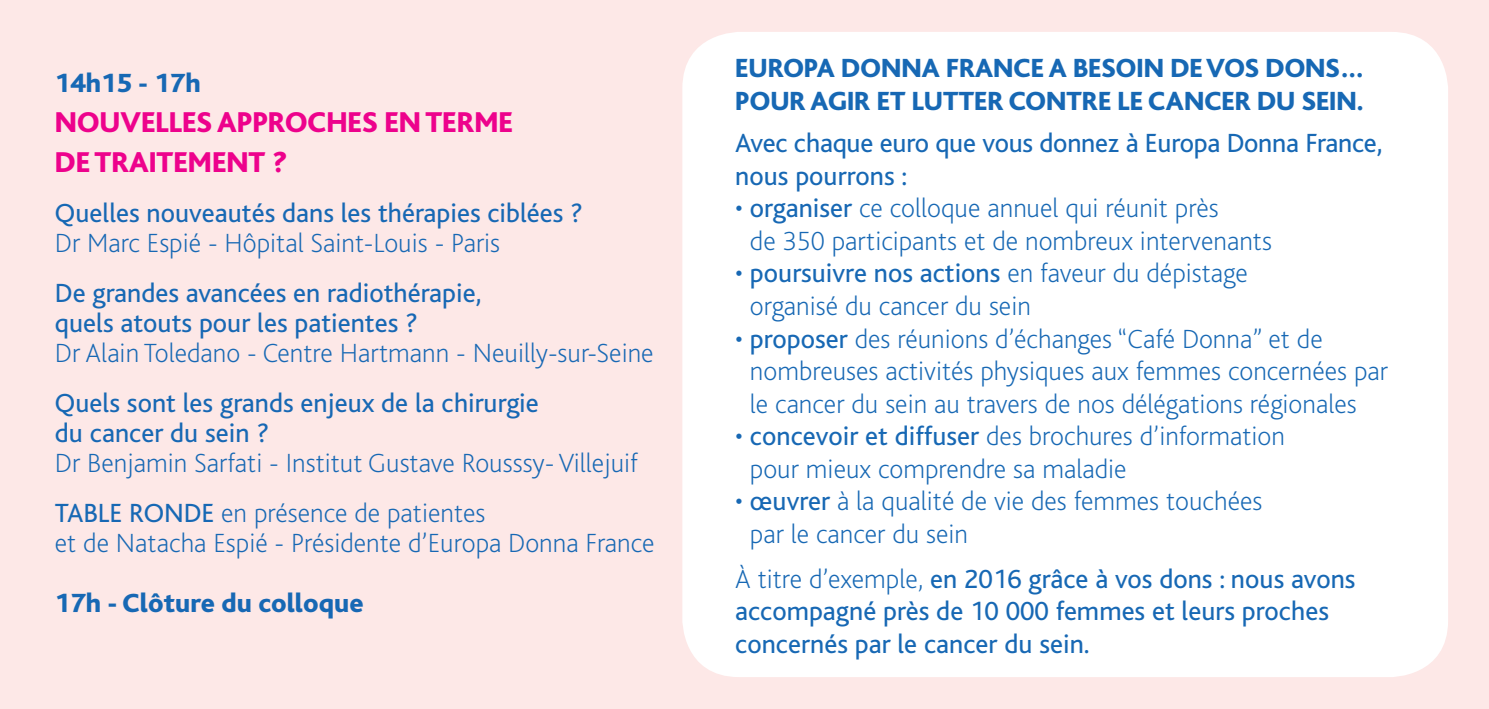
<style>
.page{position:relative;width:1489px;height:709px;background:#fff}
.page>*{position:absolute;margin:0;border:0;box-sizing:border-box;transform-origin:0 0}
.t1{font:800 30px/40px "Bliss";color:#ed028c}
.t2{font:200 27.5px/32.5px "Bliss";color:#1768b4}
.t3{font:27.5px/32.5px "Bliss";color:#1768b4}
.t4{font:800 27.5px "Bliss";color:#1768b4}
.s1{font-weight:400}
.s2{font-weight:200}
</style>
<div class="page">
<p class="t4" style="left:55px;top:69px;width:147px">14h15 - 17h</p>
<p class="t1" style="left:55px;top:103px;width:459px">NOUVELLES APPROCHES EN TERME<br>DE TRAITEMENT ?</p>
<p class="t3" style="left:55px;top:197px;width:529px">Quelles nouveautés dans les thérapies ciblées ?</p>
<p class="t2" style="left:55px;top:227px;width:446px">Dr Marc Espié - Hôpital Saint-Louis - Paris</p>
<p class="t3" style="left:55px;top:278px;width:428px;line-height:30px">De grandes avancées en radiothérapie, quels atouts pour les patientes ?</p>
<p class="t2" style="left:55px;top:337px;width:600px">Dr Alain Toledano - Centre Hartmann - Neuilly-sur-Seine</p>
<p class="t3" style="left:55px;top:388px;width:485px;line-height:30px">Quels sont les grands enjeux de la chirurgie du cancer du sein ?</p>
<p class="t2" style="left:55px;top:447px;width:584px">Dr Benjamin Sarfati - Institut Gustave Rousssy- Villejuif</p>
<p class="t2" style="left:55px;top:497px;width:432px"><span class="s1">TABLE RONDE</span> en présence de patientes</p>
<p class="t2" style="left:55px;top:527px;width:601px">et de Natacha Espié - Présidente d’Europa Donna France</p>
<p class="t4" style="left:55px;top:589px;width:310px">17h - Clôture du colloque</p>
<p class="t4" style="left:735px;top:54px;width:631px">EUROPA DONNA FRANCE A BESOIN DE VOS DONS…</p>
<p class="t4" style="left:735px;top:87px;width:630px">POUR AGIR ET LUTTER CONTRE LE CANCER DU SEIN.</p>
<p class="t3" style="left:735px;top:128px;width:648px">Avec chaque euro que vous donnez à Europa Donna France, nous pourrons :</p>
<p class="t2" style="left:750px;top:193px;width:523px;text-indent:-15px">• <span class="s1">organiser</span> ce colloque annuel qui réunit près<br>de 350 participants et de nombreux intervenants</p>
<p class="t2" style="left:750px;top:258px;width:499px;text-indent:-15px">• <span class="s1">poursuivre nos actions</span> en faveur du dépistage organisé du cancer du sein</p>
<p class="t2" style="left:750px;top:323px;width:639px;text-indent:-15px">• <span class="s1">proposer</span> des réunions d’échanges “Café Donna” et de nombreuses activités physiques aux femmes concernées par le cancer du sein au travers de nos délégations régionales</p>
<p class="t2" style="left:750px;top:420px;width:536px;text-indent:-15px">• <span class="s1">concevoir et diffuser</span> des brochures d’information pour mieux comprendre sa maladie</p>
<p class="t2" style="left:750px;top:485px;width:514px;text-indent:-15px">• <span class="s1">œuvrer</span> à la qualité de vie des femmes touchées par le cancer du sein</p>
<p class="t3" style="left:735px;top:563px;width:622px"><span class="s2">À titre d’exemple,</span> en 2016 grâce à vos dons : nous avons accompagné près de 10 000 femmes et leurs proches concernés par le cancer du sein.</p>
</div>
